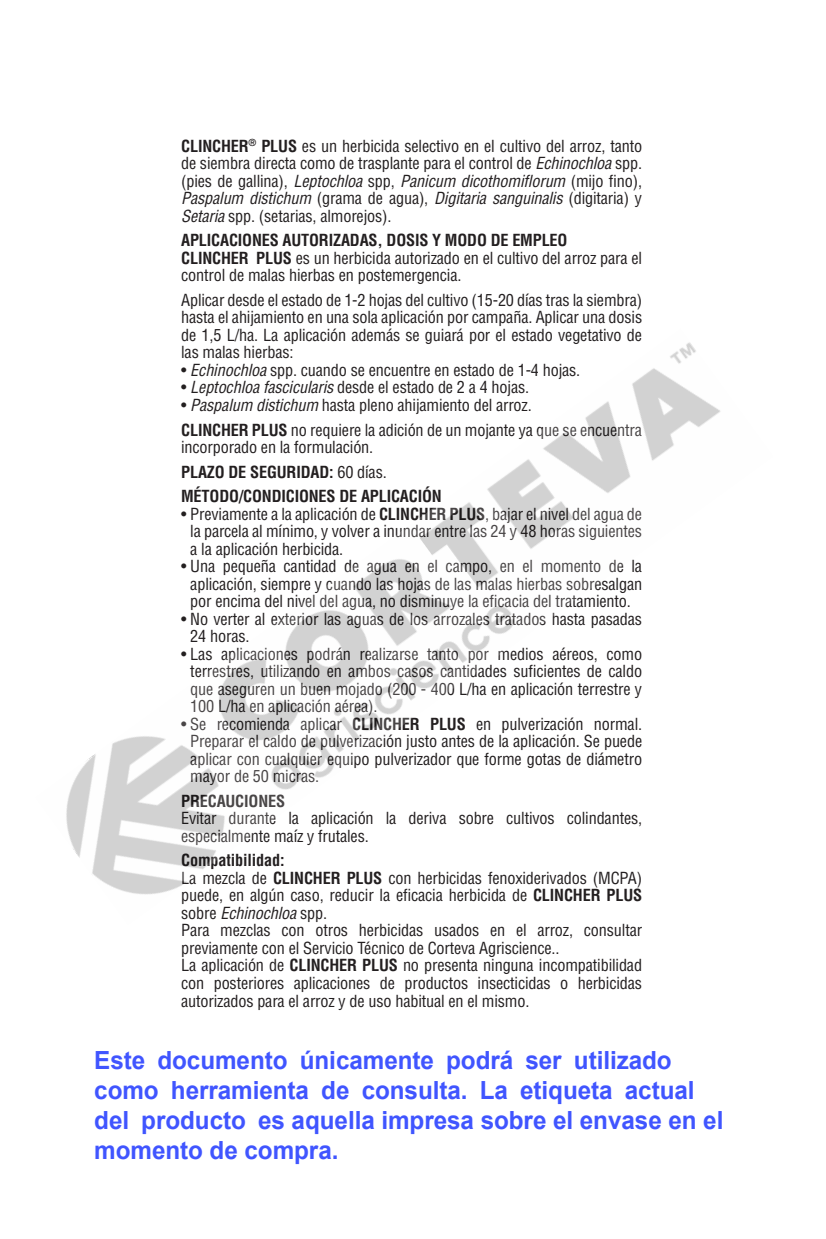
<style>
.page{position:relative;width:826px;height:1239px;background:#fff}
.page>*{position:absolute;margin:0;border:0;box-sizing:border-box;transform-origin:0 0}
.t1{font:700 25px/30px "Arial";letter-spacing:-.005em;color:#4055ff}
.t2{font:condensed 16.25px/17.5px "Helvetica LT Std";letter-spacing:-.01em;color:#231f20;text-align:justify}
.t3{font:700 condensed 16.25px "Helvetica LT Std";letter-spacing:-.01em;color:#231f20}
.s1{font-weight:700}
.s2{font-style:italic}
.s3{font-weight:400}
</style>
<div class="page">
<img style="left:66px;top:342px;width:655px;height:553px">
<p class="t2" style="left:181px;top:137px;width:462px"><span class="s1">CLINCHER</span><sup>®</sup> <span class="s1">PLUS</span> es un herbicida selectivo en el cultivo del arroz, tanto de siembra directa como de trasplante para el control de <span class="s2">Echinochloa</span> spp. (pies de gallina), <span class="s2">Leptochloa</span> spp, <span class="s2">Panicum dicothomiflorum</span> (mijo fino), <span class="s2">Paspalum distichum</span> (grama de agua), <span class="s2">Digitaria sanguinalis</span> (digitaria) y <span class="s2">Setaria</span> spp. (setarias, almorejos).</p>
<p class="t3" style="left:181px;top:230px;width:388px">APLICACIONES AUTORIZADAS, DOSIS Y MODO DE EMPLEO</p>
<p class="t2" style="left:181px;top:249px;width:462px"><span class="s1">CLINCHER PLUS</span> es un herbicida autorizado en el cultivo del arroz para el control de malas hierbas en postemergencia.</p>
<p class="t2" style="left:181px;top:291px;width:462px">Aplicar desde el estado de 1-2 hojas del cultivo (15-20 días tras la siembra) hasta el ahijamiento en una sola aplicación por campaña. Aplicar una dosis de 1,5 L/ha. La aplicación además se guiará por el estado vegetativo de las malas hierbas:</p>
<p class="t2" style="left:181px;top:361px;width:400px">• <span class="s2">Echinochloa</span> spp. cuando se encuentre en estado de 1-4 hojas.</p>
<p class="t2" style="left:181px;top:379px;width:349px">• <span class="s2">Leptochloa fascicularis</span> desde el estado de 2 a 4 hojas.</p>
<p class="t2" style="left:181px;top:396px;width:352px">• <span class="s2">Paspalum distichum</span> hasta pleno ahijamiento del arroz.</p>
<p class="t2" style="left:181px;top:421px;width:462px"><span class="s1">CLINCHER PLUS</span> no requiere la adición de un mojante ya que se encuentra incorporado en la formulación.</p>
<p class="t3" style="left:181px;top:461px;width:207px">PLAZO DE SEGURIDAD: <span class="s3">60 días.</span></p>
<p class="t3" style="left:181px;top:486px;width:262px">MÉTODO/CONDICIONES DE APLICACIÓN</p>
<p class="t2" style="left:190px;top:505px;width:453px;text-indent:-9px">• Previamente a la aplicación de <span class="s1">CLINCHER PLUS</span>, bajar el nivel del agua de la parcela al mínimo, y volver a inundar entre las 24 y 48 horas siguientes a la aplicación herbicida.</p>
<p class="t2" style="left:181px;top:557px;width:462px;text-align:center">• Una pequeña cantidad de agua en el campo, en el momento de la aplicación, siempre y cuando las hojas de las malas hierbas sobresalgan por encima del nivel del agua, no disminuye la eficacia del tratamiento.</p>
<p class="t2" style="left:190px;top:610px;width:453px;text-indent:-9px">• No verter al exterior las aguas de los arrozales tratados hasta pasadas<br>24 horas.</p>
<p class="t2" style="left:190px;top:645px;width:453px;text-indent:-9px">• Las aplicaciones podrán realizarse tanto por medios aéreos, como terrestres, utilizando en ambos casos cantidades suficientes de caldo que aseguren un buen mojado (200 - 400 L/ha en aplicación terrestre y 100 L/ha en aplicación aérea).</p>
<p class="t2" style="left:190px;top:715px;width:453px;text-indent:-9px">• Se recomienda aplicar <span class="s1">CLINCHER PLUS</span> en pulverización normal.<br>Preparar el caldo de pulverización justo antes de la aplicación. Se puede aplicar con cualquier equipo pulverizador que forme gotas de diámetro mayor de 50 micras.</p>
<p class="t3" style="left:181px;top:791px;width:105px">PRECAUCIONES</p>
<p class="t2" style="left:181px;top:809px;width:462px">Evitar durante la aplicación la deriva sobre cultivos colindantes, especialmente maíz y frutales.</p>
<p class="t3" style="left:181px;top:850px;width:105px">Compatibilidad:</p>
<p class="t2" style="left:181px;top:869px;width:462px">La mezcla de <span class="s1">CLINCHER PLUS</span> con herbicidas fenoxiderivados (MCPA) puede, en algún caso, reducir la eficacia herbicida de <span class="s1">CLINCHER PLUS </span>sobre <span class="s2">Echinochloa</span> spp.</p>
<p class="t2" style="left:181px;top:922px;width:462px">Para mezclas con otros herbicidas usados en el arroz, consultar previamente con el Servicio Técnico de Corteva Agriscience..</p>
<p class="t2" style="left:181px;top:957px;width:462px">La aplicación de <span class="s1">CLINCHER PLUS</span> no presenta ninguna incompatibilidad con posteriores aplicaciones de productos insecticidas o herbicidas autorizados para el arroz y de uso habitual en el mismo.</p>
<h1 class="t1" style="left:94px;top:1045px;width:630px">Este documento únicamente podrá ser utilizado como herramienta de consulta. La etiqueta actual del producto es aquella impresa sobre el envase en el momento de compra.</h1>
</div>
